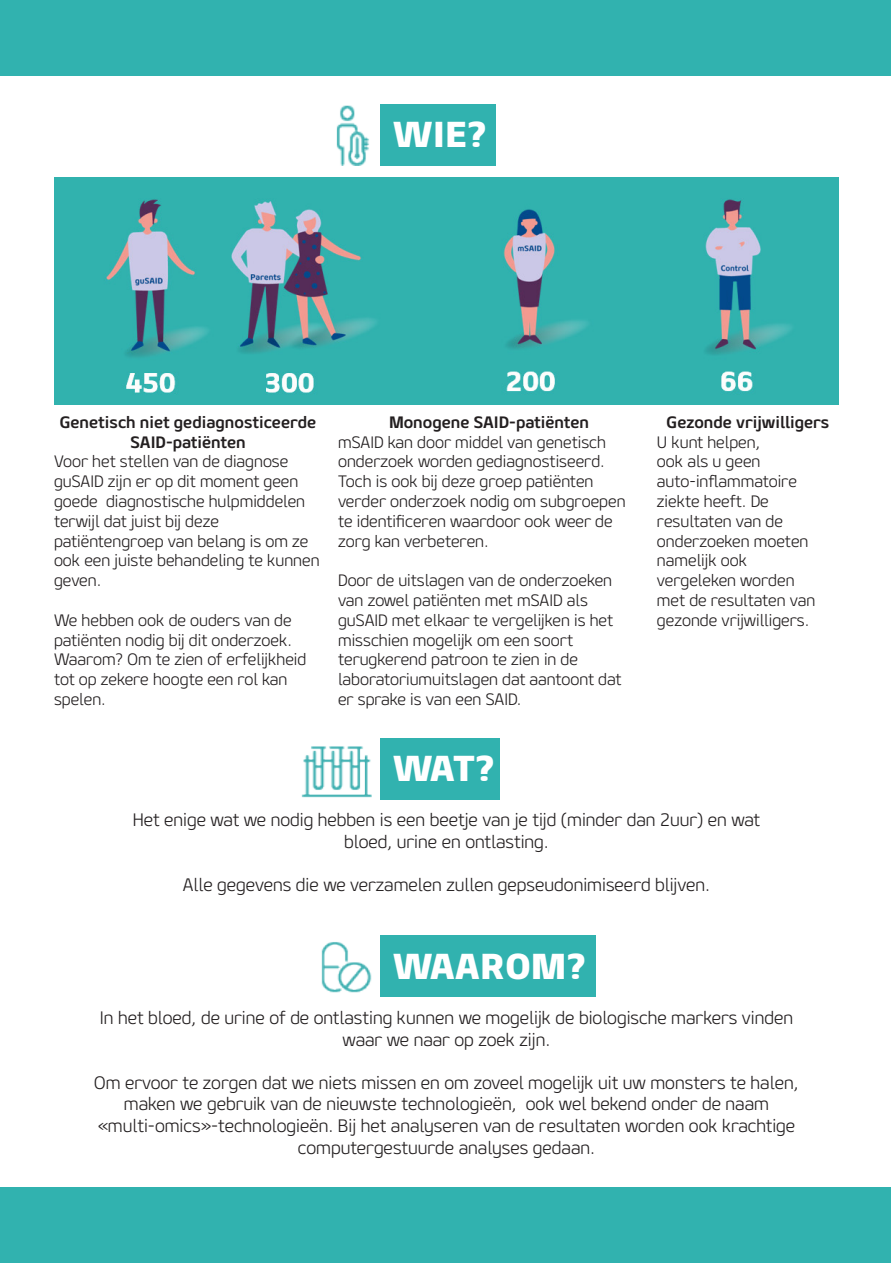
<style>
.page{position:relative;width:893px;height:1263px;background:#fff}
.page>*{position:absolute;margin:0;border:0;box-sizing:border-box;transform-origin:0 0}
.t1{font:800 36px "Geon";color:#fff}
.t2{font:300 18px "Geon";color:#231f20}
.t3{font:300 16.5px/19.8px "Geon";color:#231f20}
.t4{font:700 16.5px/19.8px "Geon";color:#231f20;text-align:center}
</style>
<div class="page">
<div style="left:0;top:1px;width:891px;height:75px;background:#31b2af"></div>
<div style="left:0;top:1187px;width:891px;height:75px;background:#31b2af"></div>
<div style="left:380px;top:104px;width:116px;height:62px;background:#31b2af"></div>
<div style="left:380px;top:738px;width:120px;height:61px;background:#31b2af"></div>
<div style="left:380px;top:935px;width:215px;height:62px;background:#31b2af"></div>
<img style="left:336px;top:105px;width:33px;height:61px">
<img style="left:301px;top:746px;width:70px;height:52px">
<img style="left:321px;top:942px;width:50px;height:51px">
<img style="left:54px;top:177px;width:785px;height:227px">
<p class="t1" style="left:393px;top:111px;width:96px">WIE?</p>
<p class="t4" style="left:60px;top:412px;width:258px">Genetisch niet gediagnosticeerde<br>SAID-patiënten</p>
<p class="t3" style="left:54px;top:451px;width:236px">Voor het stellen van de diagnose</p>
<p class="t3" style="left:54px;top:471px;width:246px">guSAID zijn er op dit moment geen</p>
<p class="t3" style="left:54px;top:491px;width:253px">goede diagnostische hulpmiddelen terwijl dat juist bij deze</p>
<p class="t3" style="left:54px;top:530px;width:267px">patiëntengroep van belang is om ze ook een juiste behandeling te kunnen geven.</p>
<p class="t3" style="left:54px;top:610px;width:239px">We hebben ook de ouders van de</p>
<p class="t3" style="left:54px;top:629px;width:239px">patiënten nodig bij dit onderzoek.</p>
<p class="t3" style="left:54px;top:649px;width:254px">Waarom? Om te zien of erfelijkheid tot op zekere hoogte een rol kan spelen.</p>
<p class="t4" style="left:389px;top:412px;width:201px">Monogene SAID-patiënten</p>
<p class="t3" style="left:338px;top:431px;width:269px">mSAID kan door middel van genetisch</p>
<p class="t3" style="left:338px;top:451px;width:268px">onderzoek worden gediagnostiseerd.<br>Toch is ook bij deze groep patiënten</p>
<p class="t3" style="left:338px;top:491px;width:289px">verder onderzoek nodig om subgroepen te identificeren waardoor ook weer de zorg kan verbeteren.</p>
<p class="t3" style="left:338px;top:570px;width:277px">Door de uitslagen van de onderzoeken van zowel patiënten met mSAID als guSAID met elkaar te vergelijken is het misschien mogelijk om een soort</p>
<p class="t3" style="left:338px;top:649px;width:241px">terugkerend patroon te zien in de</p>
<p class="t3" style="left:338px;top:669px;width:285px">laboratoriumuitslagen dat aantoont dat er sprake is van een SAID.</p>
<p class="t4" style="left:667px;top:412px;width:164px">Gezonde vrijwilligers</p>
<p class="t3" style="left:657px;top:431px;width:105px">U kunt helpen,</p>
<p class="t3" style="left:657px;top:451px;width:105px">ook als u geen</p>
<p class="t3" style="left:657px;top:471px;width:141px">auto-inflammatoire ziekte heeft. De</p>
<p class="t3" style="left:657px;top:511px;width:127px">resultaten van de</p>
<p class="t3" style="left:657px;top:530px;width:153px">onderzoeken moeten namelijk ook</p>
<p class="t3" style="left:657px;top:570px;width:139px">vergeleken worden</p>
<p class="t3" style="left:657px;top:590px;width:160px">met de resultaten van</p>
<p class="t3" style="left:657px;top:610px;width:154px">gezonde vrijwilligers.</p>
<p class="t1" style="left:393px;top:744px;width:104px">WAT?</p>
<p class="t2" style="left:133px;top:808px;width:629px">Het enige wat we nodig hebben is een beetje van je tijd (minder dan 2uur) en wat</p>
<p class="t2" style="left:344px;top:830px;width:206px">bloed, urine en ontlasting.</p>
<p class="t2" style="left:183px;top:873px;width:529px">Alle gegevens die we verzamelen zullen gepseudonimiseerd blijven.</p>
<p class="t1" style="left:393px;top:942px;width:196px">WAAROM?</p>
<p class="t2" style="left:100px;top:1006px;width:695px">In het bloed, de urine of de ontlasting kunnen we mogelijk de biologische markers vinden</p>
<p class="t2" style="left:343px;top:1027px;width:209px">waar we naar op zoek zijn.</p>
<p class="t2" style="left:94px;top:1071px;width:706px">Om ervoor te zorgen dat we niets missen en om zoveel mogelijk uit uw monsters te halen,</p>
<p class="t2" style="left:124px;top:1092px;width:647px">maken we gebruik van de nieuwste technologieën, ook wel bekend onder de naam</p>
<p class="t2" style="left:98px;top:1114px;width:699px">«multi-omics»-technologieën. Bij het analyseren van de resultaten worden ook krachtige</p>
<p class="t2" style="left:298px;top:1135px;width:299px">computergestuurde analyses gedaan.</p>
</div>
